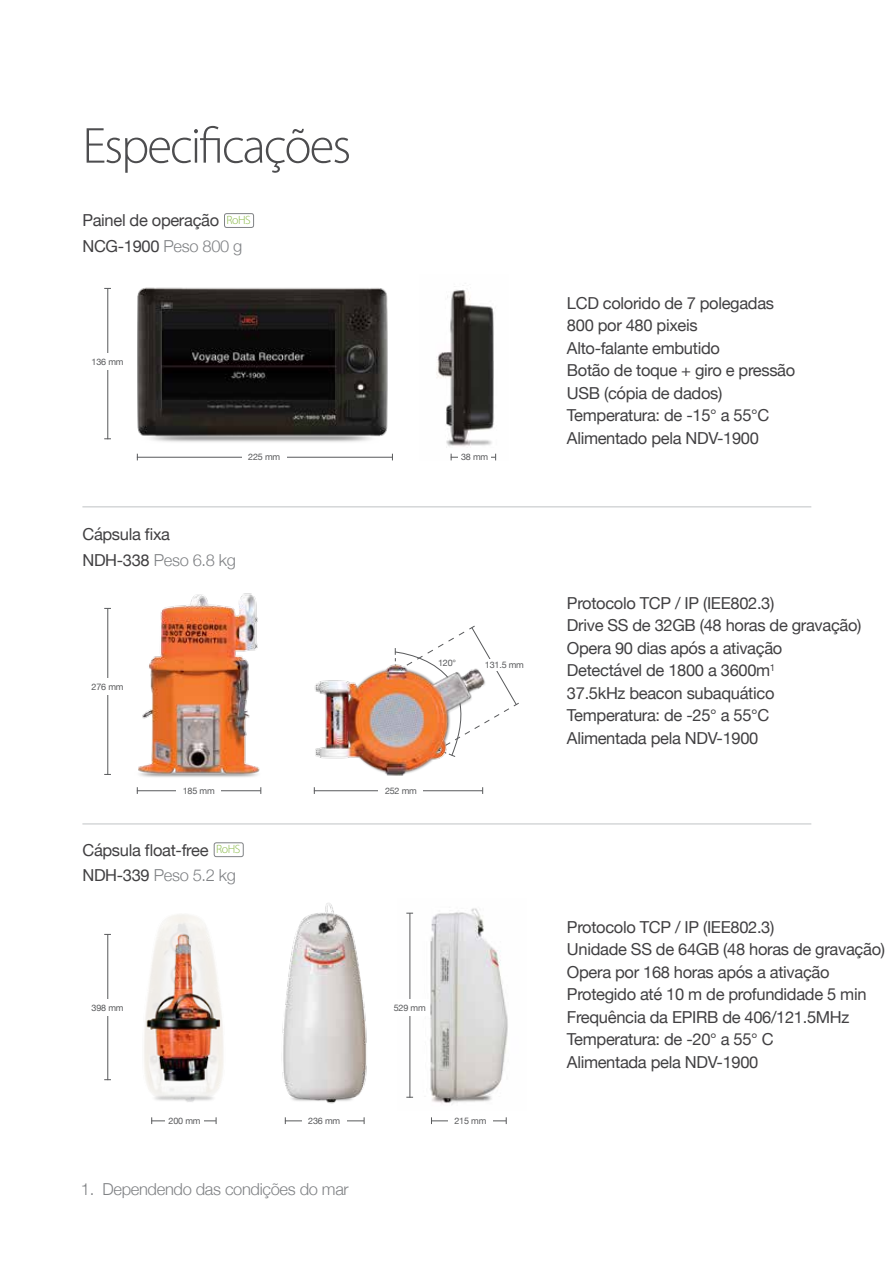
<style>
.page{position:relative;width:893px;height:1263px;background:#fff}
.page>*{position:absolute;margin:0;border:0;box-sizing:border-box;transform-origin:0 0}
.t1{font:300 51px "Myriad Pro";letter-spacing:-.04em;color:#4d4d4f}
.t2{font:16.5px/22.5px "Helvetica Neue";letter-spacing:-.02em;color:#414042}
.t3{font:300 16.5px "Helvetica Neue";letter-spacing:-.02em;color:#808285}
.t4{font:300 12px "Myriad Pro";letter-spacing:-.04em;color:#85b741}
.t5{font:9px "Helvetica Neue";letter-spacing:-.02em;color:#58595b}
.s1{font-weight:300;color:#808285}
</style>
<div class="page">
<img style="left:406px;top:908px;width:102px;height:196px">
<img style="left:144px;top:914px;width:79px;height:188px">
<img style="left:104px;top:593px;width:158px;height:201px">
<hr style="left:82px;top:506px;width:729px;height:1px;background:#d5d7d8">
<hr style="left:107px;top:288px;width:1px;height:151px;background:#58595b">
<div style="left:88px;top:353px;width:40px;height:16px;background:#fff"></div>
<img style="left:136px;top:287px;width:257px;height:168px">
<img style="left:436px;top:290px;width:61px;height:170px">
<hr style="left:137px;top:457px;width:256px;height:1px;background:#58595b">
<hr style="left:451px;top:457px;width:44px;height:1px;background:#58595b">
<div style="left:242px;top:452px;width:45px;height:11px;background:#fff"></div>
<div style="left:459px;top:452px;width:32px;height:11px;background:#fff"></div>
<hr style="left:82px;top:823px;width:729px;height:2px;background:#d5d7d8">
<hr style="left:107px;top:608px;width:1px;height:167px;background:#58595b">
<hr style="left:107px;top:934px;width:1px;height:146px;background:#58595b">
<hr style="left:409px;top:913px;width:1px;height:185px;background:#58595b">
<div style="left:88px;top:678px;width:40px;height:16px;background:#fff"></div>
<div style="left:88px;top:999px;width:40px;height:16px;background:#fff"></div>
<div style="left:390px;top:999px;width:40px;height:16px;background:#fff"></div>
<hr style="left:137px;top:790px;width:124px;height:1px;background:#58595b">
<hr style="left:151px;top:1120px;width:65px;height:1px;background:#58595b">
<hr style="left:285px;top:1120px;width:79px;height:1px;background:#58595b">
<hr style="left:431px;top:1120px;width:75px;height:1px;background:#58595b">
<svg style="left:439px;top:625px;width:80px;height:85px"></svg>
<div style="left:176px;top:785px;width:45px;height:12px;background:#fff"></div>
<div style="left:165px;top:1115px;width:39px;height:13px;background:#fff"></div>
<div style="left:302px;top:1115px;width:45px;height:12px;background:#fff"></div>
<div style="left:448px;top:1115px;width:45px;height:12px;background:#fff"></div>
<div style="left:482px;top:660px;width:45px;height:11px;background:#fff"></div>
<img style="left:313px;top:646px;width:195px;height:147px">
<img style="left:282px;top:903px;width:85px;height:201px">
<div style="left:224px;top:213px;width:30px;height:15px;border:1px solid #808285;border-radius:2px"></div>
<div style="left:214px;top:843px;width:29px;height:14px;border:1px solid #808285;border-radius:2px"></div>
<h1 class="t1" style="left:82px;top:115px;width:270px">Especificações</h1>
<p class="t2" style="left:82px;top:209px;width:162px;line-height:25.5px">Painel de operação<br>NCG-1900 <span class="s1">Peso 800 g</span></p>
<p class="t4" style="left:227px;top:213px;width:26px">RoHS</p>
<p class="t5" style="left:92px;top:355px;width:33px">136 mm</p>
<p class="t5" style="left:248px;top:451px;width:33px">225 mm</p>
<p class="t5" style="left:461px;top:451px;width:29px">38 mm</p>
<p class="t2" style="left:82px;top:522px;width:155px;line-height:25.5px">Cápsula fixa<br>NDH-338 <span class="s1">Peso 6.8 kg</span></p>
<p class="t5" style="left:92px;top:680px;width:33px">276 mm</p>
<p class="t5" style="left:438px;top:657px;width:20px">120°</p>
<p class="t5" style="left:485px;top:658px;width:41px">131.5 mm</p>
<p class="t5" style="left:183px;top:784px;width:33px">185 mm</p>
<p class="t2" style="left:82px;top:838px;width:155px;line-height:25.5px">Cápsula float-free<br>NDH-339 <span class="s1">Peso 5.2 kg</span></p>
<p class="t4" style="left:216px;top:842px;width:26px">RoHS</p>
<p class="t5" style="left:385px;top:784px;width:33px">252 mm</p>
<p class="t5" style="left:92px;top:1001px;width:33px">398 mm</p>
<p class="t5" style="left:394px;top:1001px;width:33px">529 mm</p>
<p class="t5" style="left:169px;top:1114px;width:33px">200 mm</p>
<p class="t5" style="left:308px;top:1114px;width:33px">236 mm</p>
<p class="t5" style="left:454px;top:1114px;width:33px">215 mm</p>
<p class="t3" style="left:81px;top:1176px;width:269px">1. Dependendo das condições do mar</p>
<p class="t2" style="left:567px;top:293px;width:230px">LCD colorido de 7 polegadas<br>800 por 480 pixeis<br>Alto-falante embutido<br>Botão de toque + giro e pressão<br>USB (cópia de dados)<br>Temperatura: de -15° a 55°C<br>Alimentado pela NDV-1900</p>
<p class="t2" style="left:567px;top:592px;width:296px">Protocolo TCP / IP (IEE802.3)<br>Drive SS de 32GB (48 horas de gravação)<br>Opera 90 dias após a ativação<br>Detectável de 1800 a 3600m<sup>1<br></sup>37.5kHz beacon subaquático<br>Temperatura: de -25° a 55°C<br>Alimentada pela NDV-1900</p>
<p class="t2" style="left:567px;top:916px;width:320px">Protocolo TCP / IP (IEE802.3)<br>Unidade SS de 64GB (48 horas de gravação)<br>Opera por 168 horas após a ativação Protegido até 10 m de profundidade 5 min Frequência da EPIRB de 406/121.5MHz Temperatura: de -20° a 55° C<br>Alimentada pela NDV-1900</p>
</div>
